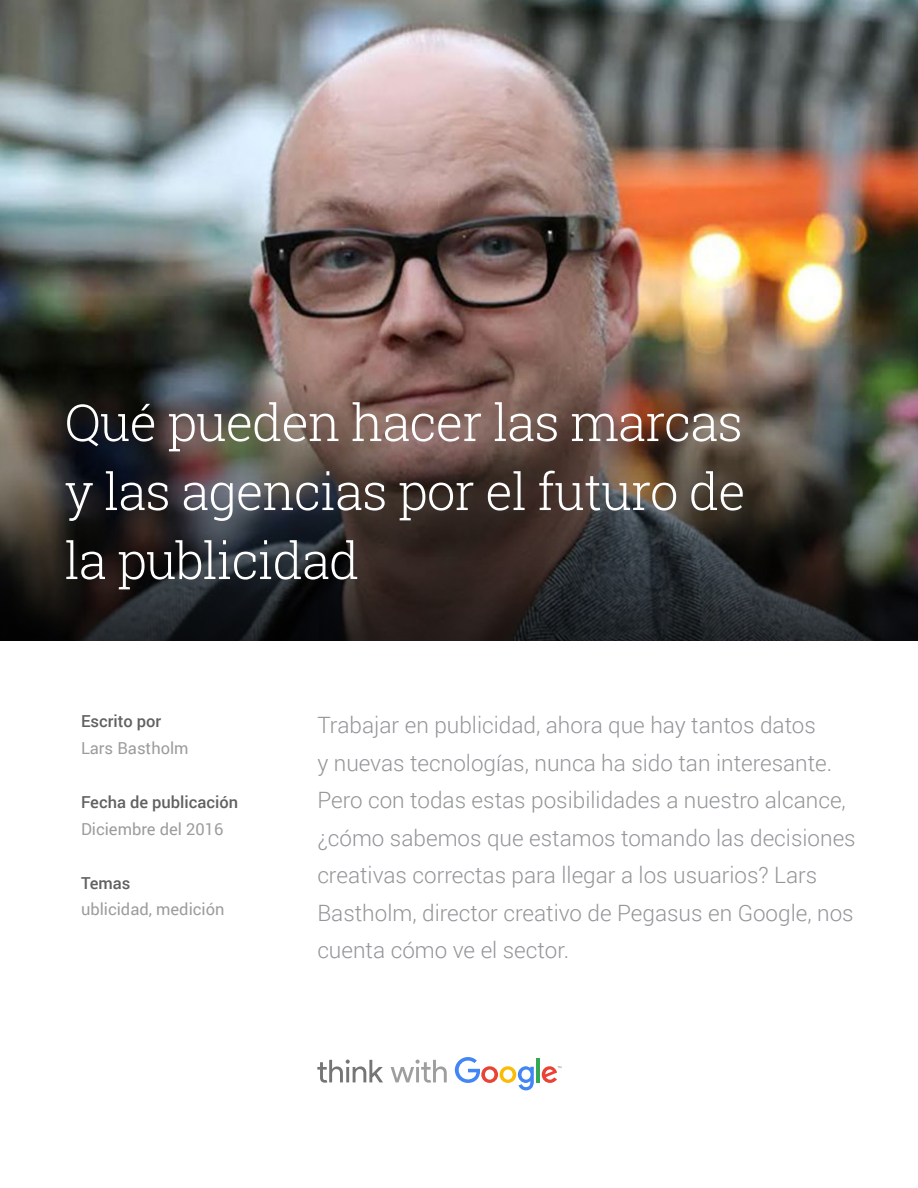
<style>
.page{position:relative;width:918px;height:1188px;background:#fff}
.page>*{position:absolute;margin:0;border:0;box-sizing:border-box;transform-origin:0 0}
.t1{font:300 51px/69px "Roboto Slab";letter-spacing:-.02em;color:#fff;text-align:justify}
.t2{font:300 22.5px/37.5px "Roboto";color:#939598}
.t3{font:16.5px "Roboto";color:#9c9c9c}
.t4{font:500 16.5px "Roboto";color:#616162}
</style>
<div class="page">
<svg style="left:317px;top:1060px;width:66px;height:23px"></svg>
<svg style="left:391px;top:1060px;width:56px;height:23px"></svg>
<svg style="left:455px;top:1057px;width:79px;height:33px"></svg>
<hr style="left:536px;top:1058px;width:4px;height:24px;background:#34a853">
<svg style="left:542px;top:1066px;width:19px;height:17px"></svg>
<img style="left:0;top:0;width:918px;height:371px">
<img style="left:0;top:371px;width:918px;height:270px">
<h1 class="t1" style="left:64px;top:387px;width:683px">Qué pueden hacer las marcas y las agencias por el futuro de la publicidad</h1>
<p class="t4" style="left:81px;top:710px;width:82px">Escrito por</p>
<p class="t3" style="left:81px;top:737px;width:109px">Lars Bastholm</p>
<p class="t4" style="left:81px;top:791px;width:159px">Fecha de publicación</p>
<p class="t3" style="left:81px;top:818px;width:144px">Diciembre del 2016</p>
<p class="t4" style="left:81px;top:872px;width:51px">Temas</p>
<p class="t3" style="left:81px;top:897px;width:145px">ublicidad, medición</p>
<p class="t2" style="left:317px;top:706px;width:540px">Trabajar en publicidad, ahora que hay tantos datos<br>y nuevas tecnologías, nunca ha sido tan interesante.<br>Pero con todas estas posibilidades a nuestro alcance, ¿cómo sabemos que estamos tomando las decisiones creativas correctas para llegar a los usuarios? Lars Bastholm, director creativo de Pegasus en Google, nos cuenta cómo ve el sector.</p>
</div>
